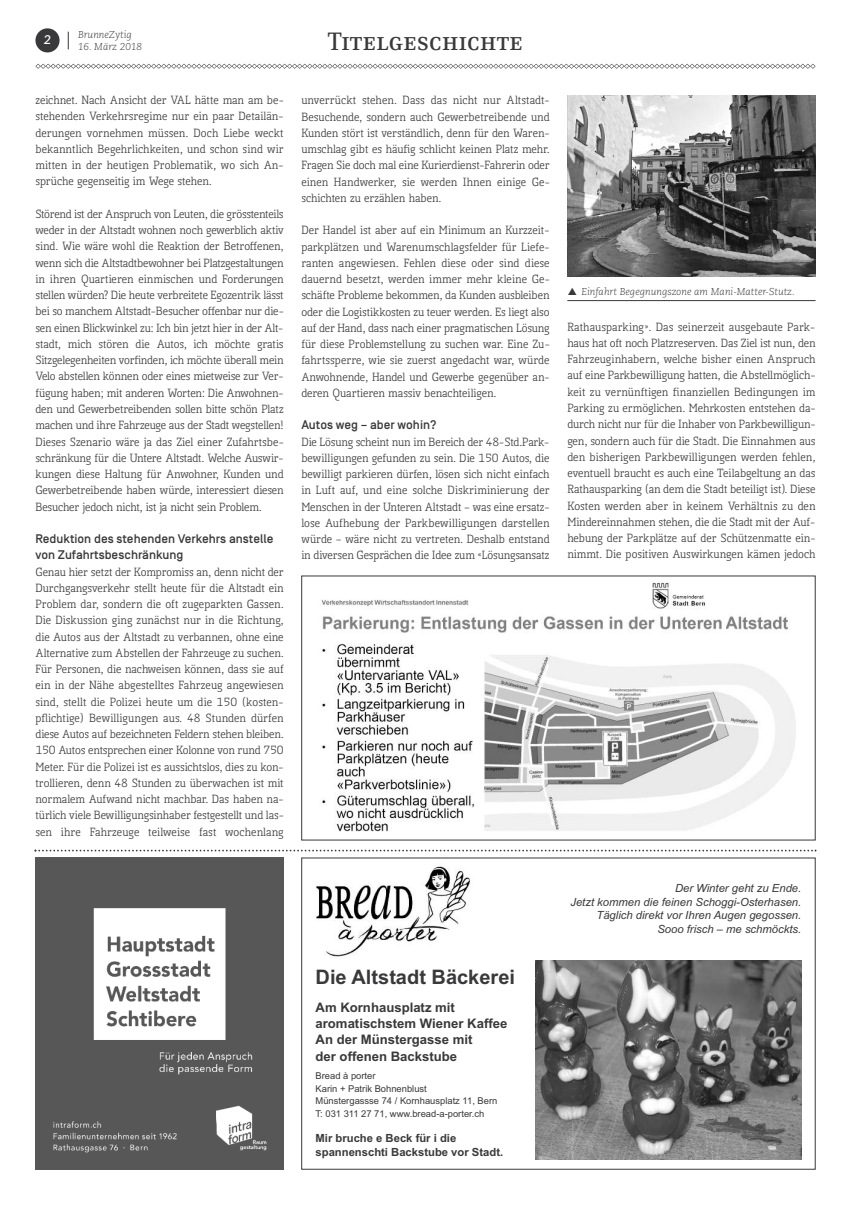
<style>
.page{position:relative;width:851px;height:1205px;background:#fff}
.page>*{position:absolute;margin:0;border:0;box-sizing:border-box;transform-origin:0 0}
.t1{font:25px "Skopex Serif Med Caps";letter-spacing:.01em;color:#39383a}
.t2{font:700 20px "Arial";color:#39383a}
.t3{font:700 13.12px/16.2px "Arial";color:#39383a}
.t4{font:500 12.5px/16.2px "Simplon BP";color:#39383a}
.t5{font:italic 700 12.5px "Caecilia";color:#fff}
.t6{font:11.25px/16.2px "Kofi Pure Serif";letter-spacing:-.005em;color:#39383a;text-align:justify}
.t7{font:italic 11.25px/13.8px "Arial";color:#39383a;text-align:right}
.t8{font:700 11.25px/13.8px "Arial";color:#39383a}
.t9{font:italic 300 10px "Caecilia";color:#39383a}
.t10{font:9.38px/12.5px "Arial";color:#39383a}
</style>
<div class="page">
<div style="left:35px;top:28px;width:25px;height:24px;background:#39383a;border-radius:50%"></div>
<svg style="left:68px;top:32px;width:1px;height:17px"></svg>
<svg style="left:35px;top:64px;width:780px;height:5px"></svg>
<svg style="left:34px;top:849px;width:782px;height:2px"></svg>
<img style="left:321px;top:582px;width:475px;height:250px">
<img style="left:567px;top:96px;width:248px;height:181px">
<hr style="left:567px;top:300px;width:248px;height:1px;background:#39383a">
<img style="left:535px;top:960px;width:266px;height:199px">
<img style="left:316px;top:866px;width:154px;height:91px">
<img style="left:35px;top:857px;width:248px;height:312px">
<p class="t5" style="left:44px;top:32px;width:9px">2</p>
<p class="t9" style="left:78px;top:29px;width:55px">BrunneZytig</p>
<p class="t9" style="left:78px;top:41px;width:66px">16. März 2018</p>
<h1 class="t1" style="left:328px;top:27px;width:197px">Titelgeschichte</h1>
<p class="t6" style="left:35px;top:92px;width:250px">zeichnet. Nach Ansicht der VAL hätte man am be&shy;stehenden Verkehrsregime nur ein paar Detailän&shy;derungen vornehmen müssen. Doch Liebe weckt bekanntlich Begehrlichkeiten, und schon sind wir mitten in der heutigen Problematik, wo sich An&shy;sprüche gegenseitig im Wege stehen.</p>
<p class="t6" style="left:35px;top:206px;width:250px">Störend ist der Anspruch von Leuten, die grösstenteils weder in der Altstadt wohnen noch gewerblich aktiv sind. Wie wäre wohl die Reaktion der Betroffenen, wenn sich die Altstadtbewohner bei Platzgestaltungen in ihren Quartieren einmischen und Forderungen stellen würden? Die heute verbreitete Egozentrik lässt bei so manchem Altstadt-Besucher offenbar nur die&shy;sen einen Blickwinkel zu: Ich bin jetzt hier in der Alt&shy;stadt, mich stören die Autos, ich möchte gratis Sitzgelegenheiten vorfinden, ich möchte überall mein Velo abstellen können oder eines mietweise zur Ver&shy;fügung haben; mit anderen Worten: Die Anwohnen&shy;den und Gewerbetreibenden sollen bitte schön Platz machen und ihre Fahrzeuge aus der Stadt wegstellen!<br>Dieses Szenario wäre ja das Ziel einer Zufahrtsbe&shy;schränkung für die Untere Altstadt. Welche Auswir&shy;kungen diese Haltung für Anwohner, Kunden und Gewerbetreibende haben würde, interessiert diesen Besucher jedoch nicht, ist ja nicht sein Problem.</p>
<p class="t4" style="left:35px;top:531px;width:239px">Reduktion des stehenden Verkehrs anstelle von Zufahrtsbeschränkung</p>
<p class="t6" style="left:35px;top:564px;width:250px">Genau hier setzt der Kompromiss an, denn nicht der Durchgangsverkehr stellt heute für die Altstadt ein Problem dar, sondern die oft zugeparkten Gassen.<br>Die Diskussion ging zunächst nur in die Richtung, die Autos aus der Altstadt zu verbannen, ohne eine Alternative zum Abstellen der Fahrzeuge zu suchen.<br>Für Personen, die nachweisen können, dass sie auf ein in der Nähe abgestelltes Fahrzeug angewiesen sind, stellt die Polizei heute um die 150 (kosten&shy;pflichtige) Bewilligungen aus. 48 Stunden dürfen diese Autos auf bezeichneten Feldern stehen bleiben.<br>150 Autos entsprechen einer Kolonne von rund 750<br>Meter. Für die Polizei ist es aussichtslos, dies zu kon&shy;trollieren, denn 48 Stunden zu überwachen ist mit normalem Aufwand nicht machbar. Das haben na&shy;türlich viele Bewilligungsinhaber festgestellt und las&shy;sen ihre Fahrzeuge teilweise fast wochenlang</p>
<p class="t6" style="left:301px;top:92px;width:250px">unverrückt stehen. Dass das nicht nur Altstadt-Besuchende, sondern auch Gewerbetreibende und Kunden stört ist verständlich, denn für den Waren&shy;umschlag gibt es häufig schlicht keinen Platz mehr.<br>Fragen Sie doch mal eine Kurierdienst-Fahrerin oder einen Handwerker, sie werden Ihnen einige Ge&shy;schichten zu erzählen haben.</p>
<p class="t6" style="left:301px;top:222px;width:250px">Der Handel ist aber auf ein Minimum an Kurzzeit&shy;parkplätzen und Warenumschlagsfelder für Liefe&shy;ranten angewiesen. Fehlen diese oder sind diese dauernd besetzt, werden immer mehr kleine Ge&shy;schäfte Probleme bekommen, da Kunden ausbleiben oder die Logistikkosten zu teuer werden. Es liegt also auf der Hand, dass nach einer pragmatischen Lösung für diese Problemstellung zu suchen war. Eine Zu&shy;fahrtssperre, wie sie zuerst angedacht war, würde Anwohnende, Handel und Gewerbe gegenüber an&shy;deren Quartieren massiv benachteiligen.</p>
<p class="t4" style="left:301px;top:417px;width:137px">Autos weg – aber wohin?</p>
<p class="t6" style="left:301px;top:434px;width:250px">Die Lösung scheint nun im Bereich der 48-Std.Park&shy;bewilligungen gefunden zu sein. Die 150 Autos, die bewilligt parkieren dürfen, lösen sich nicht einfach in Luft auf, und eine solche Diskriminierung der Menschen in der Unteren Altstadt – was eine ersatz&shy;lose Aufhebung der Parkbewilligungen darstellen würde – wäre nicht zu vertreten. Deshalb entstand in diversen Gesprächen die Idee zum «Lösungsansatz</p>
<h2 class="t2" style="left:315px;top:964px;width:201px">Die Altstadt Bäckerei</h2>
<p class="t3" style="left:315px;top:999px;width:193px">Am Kornhausplatz mit aromatischstem Wiener Kaffee<br>An der Münstergasse mit<br>der offenen Backstube</p>
<p class="t10" style="left:315px;top:1070px;width:183px">Bread à porter<br>Karin + Patrik Bohnenblust<br>Münstergassse 74 / Kornhausplatz 11, Bern<br>T: 031 311 27 71, www.bread-a-porter.ch</p>
<p class="t8" style="left:315px;top:1131px;width:189px">Mir bruche e Beck für i die spannenschti Backstube vor Stadt.</p>
<p class="t9" style="left:581px;top:286px;width:215px">Einfahrt Begegnungszone am Mani-Matter-Stutz.</p>
<p class="t6" style="left:567px;top:319px;width:250px">Rathausparking». Das seinerzeit ausgebaute Park&shy;haus hat oft noch Platzreserven. Das Ziel ist nun, den Fahrzeuginhabern, welche bisher einen Anspruch auf eine Parkbewilligung hatten, die Abstellmöglich&shy;keit zu vernünftigen finanziellen Bedingungen im Parking zu ermöglichen. Mehrkosten entstehen da&shy;durch nicht nur für die Inhaber von Parkbewilligun&shy;gen, sondern auch für die Stadt. Die Einnahmen aus den bisherigen Parkbewilligungen werden fehlen, eventuell braucht es auch eine Teilabgeltung an das Rathausparking (an dem die Stadt beteiligt ist). Diese Kosten werden aber in keinem Verhältnis zu den Mindereinnahmen stehen, die die Stadt mit der Auf&shy;hebung der Parkplätze auf der Schützenmatte ein&shy;nimmt. Die positiven Auswirkungen kämen jedoch</p>
<p class="t7" style="left:570px;top:881px;width:232px">Der Winter geht zu Ende.<br>Jetzt kommen die feinen Schoggi-Osterhasen.<br>Täglich direkt vor Ihren Augen gegossen.<br>Sooo frisch – me schmöckts.</p>
</div>
